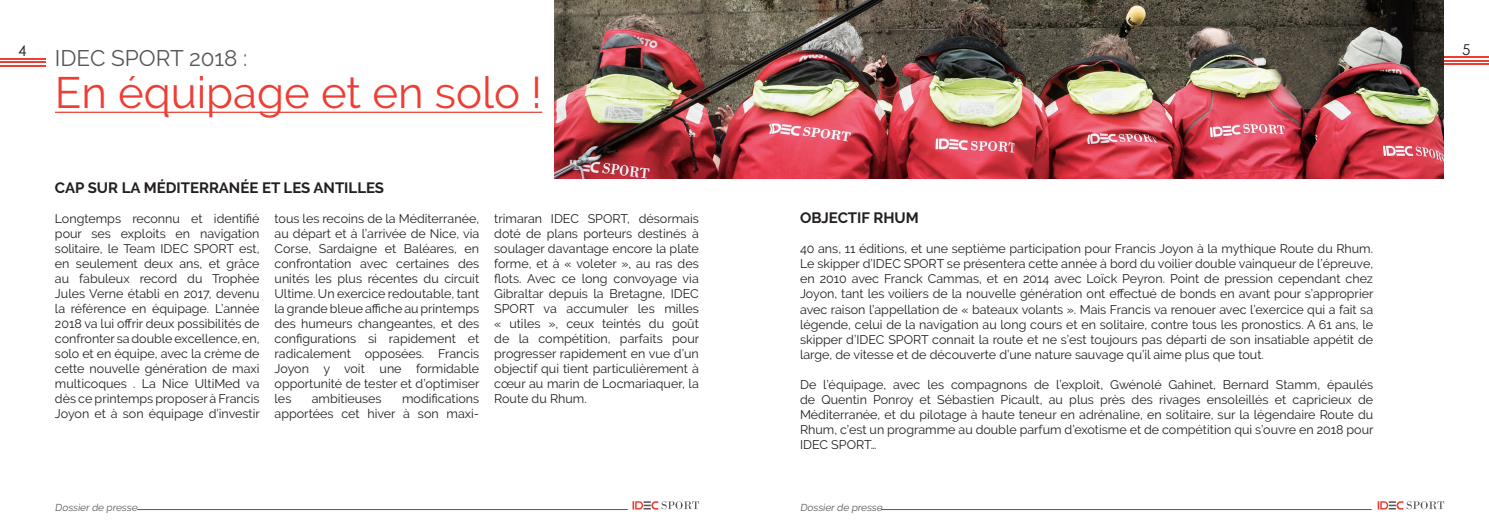
<style>
.page{position:relative;width:1489px;height:525px;background:#fff}
.page>*{position:absolute;margin:0;border:0;box-sizing:border-box;transform-origin:0 0}
.t1{font:43.75px "Raleway";color:#ee3e34}
.t2{font:22.5px "Raleway";color:#57585a}
.t3{font:700 15px "Raleway";color:#231f20}
.t4{font:15px "Century Gothic";color:#231f20}
.t5{font:12.5px/15px "Raleway";color:#231f20;text-align:justify}
.t6{font:10px "Raleway";color:#57585a}
</style>
<div class="page">
<hr style="left:1443px;top:56px;width:45px;height:2px;background:#ee3e34">
<hr style="left:1443px;top:60px;width:45px;height:1px;background:#ee3e34">
<hr style="left:1443px;top:63px;width:45px;height:2px;background:#ee3e34">
<svg style="left:632px;top:501px;width:67px;height:8px"></svg>
<hr style="left:137px;top:509px;width:491px;height:1px;background:#57585a">
<svg style="left:1377px;top:501px;width:66px;height:8px"></svg>
<hr style="left:881px;top:509px;width:490px;height:1px;background:#57585a">
<hr style="left:0;top:65px;width:45px;height:1px;background:#ee3e34">
<hr style="left:0;top:58px;width:45px;height:2px;background:#ee3e34">
<hr style="left:0;top:61px;width:45px;height:2px;background:#ee3e34">
<hr style="left:55px;top:112px;width:487px;height:1px;background:#ee3e34">
<img style="left:555px;top:0;width:888px;height:178px">
<p class="t4" style="left:18px;top:42px;width:10px">4</p>
<p class="t4" style="left:1461px;top:40px;width:10px">5</p>
<h2 class="t2" style="left:55px;top:45px;width:194px">IDEC SPORT 2018 :</h2>
<h1 class="t1" style="left:55px;top:67px;width:489px">En équipage et en solo !</h1>
<p class="t3" style="left:55px;top:179px;width:330px">CAP SUR LA MÉDITERRANÉE ET LES ANTILLES</p>
<p class="t5" style="left:55px;top:211px;width:206px">Longtemps reconnu et identifié pour ses exploits en navigation solitaire, le Team IDEC SPORT est, en seulement deux ans, et grâce au fabuleux record du Trophée Jules Verne établi en 2017, devenu la référence en équipage. L’année 2018 va lui offrir deux possibilités de confronter sa double excellence, en, solo et en équipe, avec la crème de cette nouvelle génération de maxi multicoques . La Nice UltiMed va dès ce printemps proposer à Francis Joyon et à son équipage d’investir</p>
<p class="t5" style="left:274px;top:211px;width:206px">tous les recoins de la Méditerranée, au départ et à l’arrivée de Nice, via Corse, Sardaigne et Baléares, en confrontation avec certaines des unités les plus récentes du circuit Ultime. Un exercice redoutable, tant la grande bleue affiche au printemps des humeurs changeantes, et des configurations si rapidement et radicalement opposées. Francis Joyon y voit une formidable opportunité de tester et d’optimiser les</p>
<p class="t5" style="left:274px;top:391px;width:206px;text-align:right">modifications<br>apportées cet hiver à son maxi-</p>
<p class="t5" style="left:312px;top:391px;width:71px">ambitieuses</p>
<p class="t5" style="left:494px;top:211px;width:206px">trimaran IDEC SPORT, désormais doté de plans porteurs destinés à soulager davantage encore la plate forme, et à « voleter », au ras des flots. Avec ce long convoyage via Gibraltar depuis la Bretagne, IDEC SPORT va accumuler les milles « utiles », ceux teintés du goût de la compétition, parfaits pour progresser rapidement en vue d’un objectif qui tient particulièrement à cœur au marin de Locmariaquer, la Route du Rhum.</p>
<p class="t3" style="left:800px;top:209px;width:118px">OBJECTIF RHUM</p>
<p class="t5" style="left:800px;top:241px;width:575px">40 ans, 11 éditions, et une septième participation pour Francis Joyon à la mythique Route du Rhum.<br>Le skipper d’IDEC SPORT se présentera cette année à bord du voilier double vainqueur de l’épreuve, en 2010 avec Franck Cammas, et en 2014 avec Loïck Peyron. Point de pression cependant chez Joyon, tant les voiliers de la nouvelle génération ont effectué de bonds en avant pour s’approprier avec raison l’appellation de « bateaux volants ». Mais Francis va renouer avec l’exercice qui a fait sa légende, celui de la navigation au long cours et en solitaire, contre tous les pronostics. A 61 ans, le skipper d’IDEC SPORT connait la route et ne s’est toujours pas départi de son insatiable appétit de large, de vitesse et de découverte d’une nature sauvage qu’il aime plus que tout.</p>
<p class="t5" style="left:800px;top:376px;width:575px">De l’équipage, avec les compagnons de l’exploit, Gwénolé Gahinet, Bernard Stamm, épaulés de Quentin Ponroy et Sébastien Picault, au plus près des rivages ensoleillés et capricieux de Méditerranée, et du pilotage à haute teneur en adrénaline, en solitaire, sur la légendaire Route du Rhum, c’est un programme au double parfum d’exotisme et de compétition qui s’ouvre en 2018 pour IDEC SPORT…</p>
<p class="t6" style="left:55px;top:501px;width:85px">Dossier de presse</p>
<p class="t6" style="left:800px;top:501px;width:85px">Dossier de presse</p>
</div>
